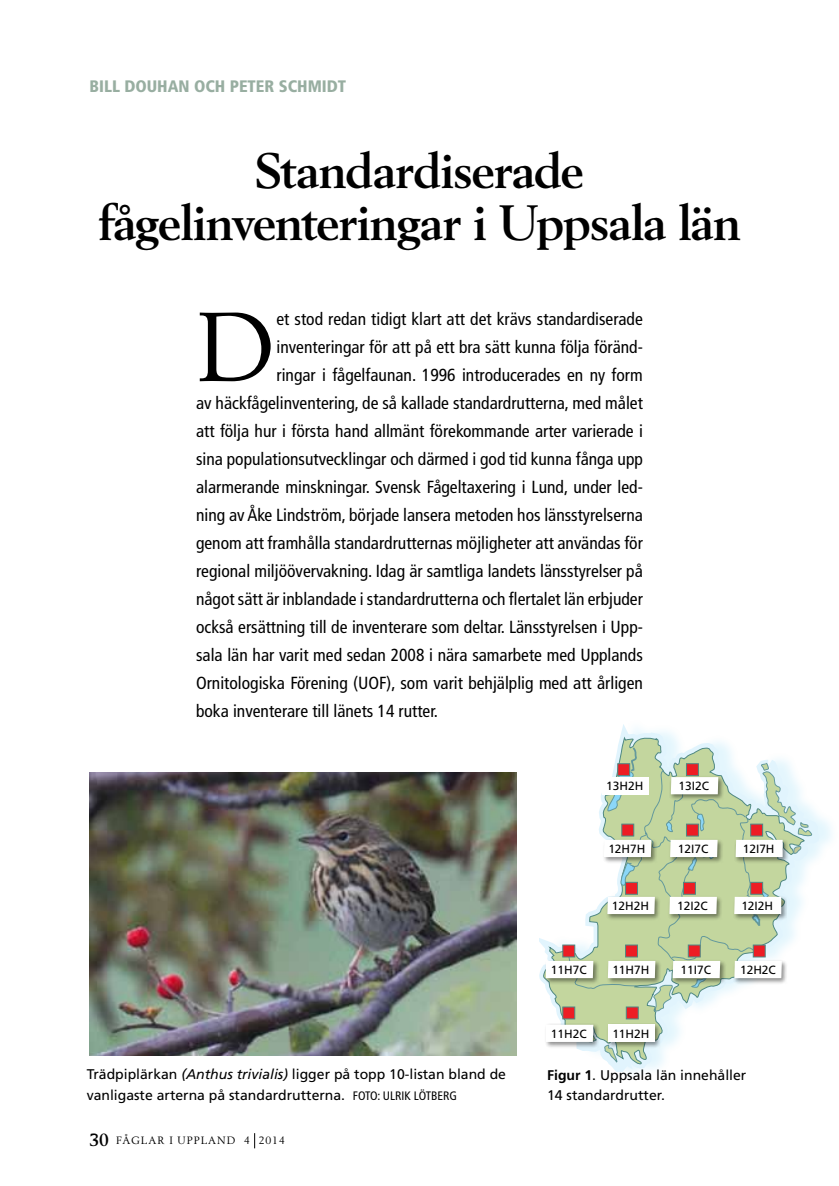
<style>
.page{position:relative;width:839px;height:1186px;background:#fff}
.page>*{position:absolute;margin:0;border:0;box-sizing:border-box;transform-origin:0 0}
.t1{font:96.42px "Berling LT Std";color:#000}
.t2{font:700 49px/52.5px "Berling LT Std";letter-spacing:-.03em;color:#000;text-align:center}
.t3{font:condensed 17.5px "Frutiger LT Std";color:#000}
.t4{font:900 condensed 16.62px "Frutiger LT Std";color:#98aea1}
.t5{font:14px/19.2px "Frutiger LT Std";color:#000}
.t6{font:11.9px "Frutiger LT Std";color:#000}
.t7{font:10.5px "Berling LT Std";letter-spacing:.09em;color:#000}
.s1{font-style:italic}
.s2{font-stretch:condensed;font-size:12.25px}
.s3{font-weight:700;font-size:17.5px}
.s4{font-weight:700}
</style>
<div class="page">
<svg style="left:254px;top:1133px;width:1px;height:15px"></svg>
<img style="left:89px;top:772px;width:427px;height:283px">
<svg style="left:542px;top:733px;width:264px;height:331px"></svg>
<svg style="left:748px;top:746px;width:71px;height:122px"></svg>
<svg style="left:651px;top:990px;width:29px;height:31px"></svg>
<svg style="left:568px;top:769px;width:188px;height:221px"></svg>
<svg style="left:567px;top:1018px;width:71px;height:53px"></svg>
<svg style="left:606px;top:746px;width:31px;height:67px"></svg>
<svg style="left:665px;top:821px;width:9px;height:11px"></svg>
<svg style="left:696px;top:813px;width:8px;height:19px"></svg>
<svg style="left:757px;top:884px;width:12px;height:11px"></svg>
<svg style="left:750px;top:920px;width:11px;height:7px"></svg>
<svg style="left:677px;top:863px;width:37px;height:32px"></svg>
<svg style="left:689px;top:984px;width:18px;height:4px"></svg>
<div style="left:617px;top:763px;width:13px;height:13px;background:#ed1d24;border:1px solid #4f8883"></div>
<div style="left:685px;top:763px;width:13px;height:13px;background:#ed1d24;border:1px solid #4f8883"></div>
<svg style="left:685px;top:823px;width:13px;height:13px"></svg>
<div style="left:750px;top:823px;width:13px;height:13px;background:#ed1d24;border:1px solid #4f8883"></div>
<div style="left:750px;top:882px;width:13px;height:12px;background:#ed1d24;border:1px solid #4f8883"></div>
<div style="left:682px;top:882px;width:13px;height:12px;background:#ed1d24;border:1px solid #4f8883"></div>
<div style="left:625px;top:882px;width:12px;height:12px;background:#ed1d24;border:1px solid #4f8883"></div>
<div style="left:625px;top:944px;width:12px;height:13px;background:#ed1d24"></div>
<div style="left:687px;top:944px;width:13px;height:13px;background:#ed1d24;border:1px solid #4f8883"></div>
<div style="left:752px;top:944px;width:13px;height:13px;background:#ed1d24;border:1px solid #4f8883"></div>
<div style="left:562px;top:944px;width:13px;height:13px;background:#ed1d24;border:1px solid #4f8883"></div>
<div style="left:562px;top:1006px;width:13px;height:13px;background:#ed1d24;border:1px solid #4f8883"></div>
<div style="left:625px;top:1006px;width:13px;height:13px;background:#ed1d24;border:1px solid #4f8883"></div>
<div style="left:621px;top:823px;width:13px;height:13px;background:#ed1d24;border:1px solid #4f8883"></div>
<div style="left:669px;top:775px;width:55px;height:25px;background:#000;opacity:.45"></div>
<div style="left:670px;top:777px;width:48px;height:17px;background:#fff"></div>
<div style="left:602px;top:838px;width:55px;height:25px;background:#000;opacity:.45"></div>
<div style="left:603px;top:840px;width:48px;height:17px;background:#fff"></div>
<div style="left:668px;top:838px;width:55px;height:25px;background:#000;opacity:.45"></div>
<div style="left:670px;top:840px;width:47px;height:17px;background:#fff"></div>
<div style="left:733px;top:838px;width:55px;height:25px;background:#000;opacity:.45"></div>
<div style="left:735px;top:840px;width:47px;height:17px;background:#fff"></div>
<div style="left:605px;top:895px;width:56px;height:25px;background:#000;opacity:.45"></div>
<div style="left:607px;top:897px;width:47px;height:17px;background:#fff"></div>
<div style="left:667px;top:895px;width:56px;height:25px;background:#000;opacity:.45"></div>
<div style="left:669px;top:897px;width:47px;height:17px;background:#fff"></div>
<div style="left:732px;top:895px;width:55px;height:25px;background:#000;opacity:.45"></div>
<div style="left:734px;top:897px;width:47px;height:17px;background:#fff"></div>
<div style="left:544px;top:959px;width:55px;height:25px;background:#000;opacity:.45"></div>
<div style="left:545px;top:961px;width:48px;height:17px;background:#fff"></div>
<div style="left:606px;top:959px;width:55px;height:25px;background:#000;opacity:.45"></div>
<div style="left:607px;top:961px;width:48px;height:17px;background:#fff"></div>
<div style="left:670px;top:959px;width:56px;height:25px;background:#000;opacity:.45"></div>
<div style="left:672px;top:961px;width:48px;height:17px;background:#fff"></div>
<div style="left:601px;top:777px;width:47px;height:17px;background:#fff"></div>
<div style="left:544px;top:1023px;width:55px;height:25px;background:#000;opacity:.45"></div>
<div style="left:545px;top:1024px;width:48px;height:18px;background:#fff"></div>
<div style="left:606px;top:1023px;width:55px;height:25px;background:#000;opacity:.45"></div>
<div style="left:607px;top:1024px;width:47px;height:18px;background:#fff"></div>
<div style="left:732px;top:959px;width:56px;height:25px;background:#000;opacity:.45"></div>
<div style="left:734px;top:961px;width:47px;height:17px;background:#fff"></div>
<p class="t4" style="left:89px;top:76px;width:258px">BILL DOUHAN OCH PETER SCHMIDT</p>
<h2 class="t2" style="left:98px;top:144px;width:645px">Standardiserade fågelinventeringar i Uppsala län</h2>
<h1 class="t1" style="left:196px;top:288px;width:72px">D</h1>
<p class="t3" style="left:276px;top:309px;width:368px">et stod redan tidigt klart att det krävs standardiserade</p>
<p class="t3" style="left:276px;top:337px;width:368px">inventeringar för att på ett bra sätt kunna följa föränd-</p>
<p class="t3" style="left:276px;top:365px;width:368px">ringar i fågelfaunan. 1996 introducerades en ny form</p>
<p class="t3" style="left:196px;top:393px;width:448px">av häckfågelinventering, de så kallade standardrutterna, med målet</p>
<p class="t3" style="left:196px;top:421px;width:448px">att följa hur i första hand allmänt förekommande arter varierade i</p>
<p class="t3" style="left:196px;top:449px;width:448px">sina populationsutvecklingar och därmed i god tid kunna fånga upp</p>
<p class="t3" style="left:196px;top:477px;width:448px">alarmerande minskningar. Svensk Fågeltaxering i Lund, under led-</p>
<p class="t3" style="left:196px;top:505px;width:448px">ning av Åke Lindström, började lansera metoden hos länsstyrelserna</p>
<p class="t3" style="left:196px;top:533px;width:448px">genom att framhålla standardrutternas möjligheter att användas för</p>
<p class="t3" style="left:196px;top:561px;width:448px">regional miljöövervakning. Idag är samtliga landets länsstyrelser på</p>
<p class="t3" style="left:196px;top:589px;width:448px">något sätt är inblandade i standardrutterna och flertalet län erbjuder</p>
<p class="t3" style="left:196px;top:617px;width:448px">också ersättning till de inventerare som deltar. Länsstyrelsen i Upp-</p>
<p class="t3" style="left:196px;top:645px;width:448px">sala län har varit med sedan 2008 i nära samarbete med Upplands</p>
<p class="t3" style="left:196px;top:673px;width:448px">Ornitologiska Förening (UOF), som varit behjälplig med att årligen</p>
<p class="t3" style="left:196px;top:701px;width:243px">boka inventerare till länets 14 rutter.</p>
<p class="t6" style="left:606px;top:779px;width:39px">13H2H</p>
<p class="t6" style="left:678px;top:779px;width:32px">13I2C</p>
<p class="t6" style="left:608px;top:842px;width:39px">12H7H</p>
<p class="t6" style="left:677px;top:842px;width:32px">12I7C</p>
<p class="t6" style="left:742px;top:842px;width:33px">12I7H</p>
<p class="t6" style="left:611px;top:899px;width:39px">12H2H</p>
<p class="t6" style="left:677px;top:899px;width:32px">12I2C</p>
<p class="t6" style="left:741px;top:899px;width:33px">12I2H</p>
<p class="t5" style="left:87px;top:1064px;width:421px;line-height:21px">Trädpiplärkan <span class="s1">(Anthus trivialis)</span> ligger på topp 10-listan bland de vanligaste arterna på standardrutterna. <span class="s2">Foto: Ulrik Lötberg</span></p>
<p class="t7" style="left:89px;top:1134px;width:197px"><span class="s3">30</span> FÅGLAR I UPPLAND 4 2014</p>
<p class="t6" style="left:551px;top:963px;width:37px">11H7C</p>
<p class="t6" style="left:612px;top:963px;width:39px">11H7H</p>
<p class="t6" style="left:680px;top:963px;width:32px">11I7C</p>
<p class="t6" style="left:551px;top:1027px;width:37px">11H2C</p>
<p class="t6" style="left:612px;top:1026px;width:39px">11H2H</p>
<p class="t6" style="left:740px;top:962px;width:37px">12H2C</p>
<p class="t5" style="left:547px;top:1066px;width:201px"><span class="s4">Figur 1</span>. Uppsala län innehåller<br>14 standardrutter.</p>
</div>
